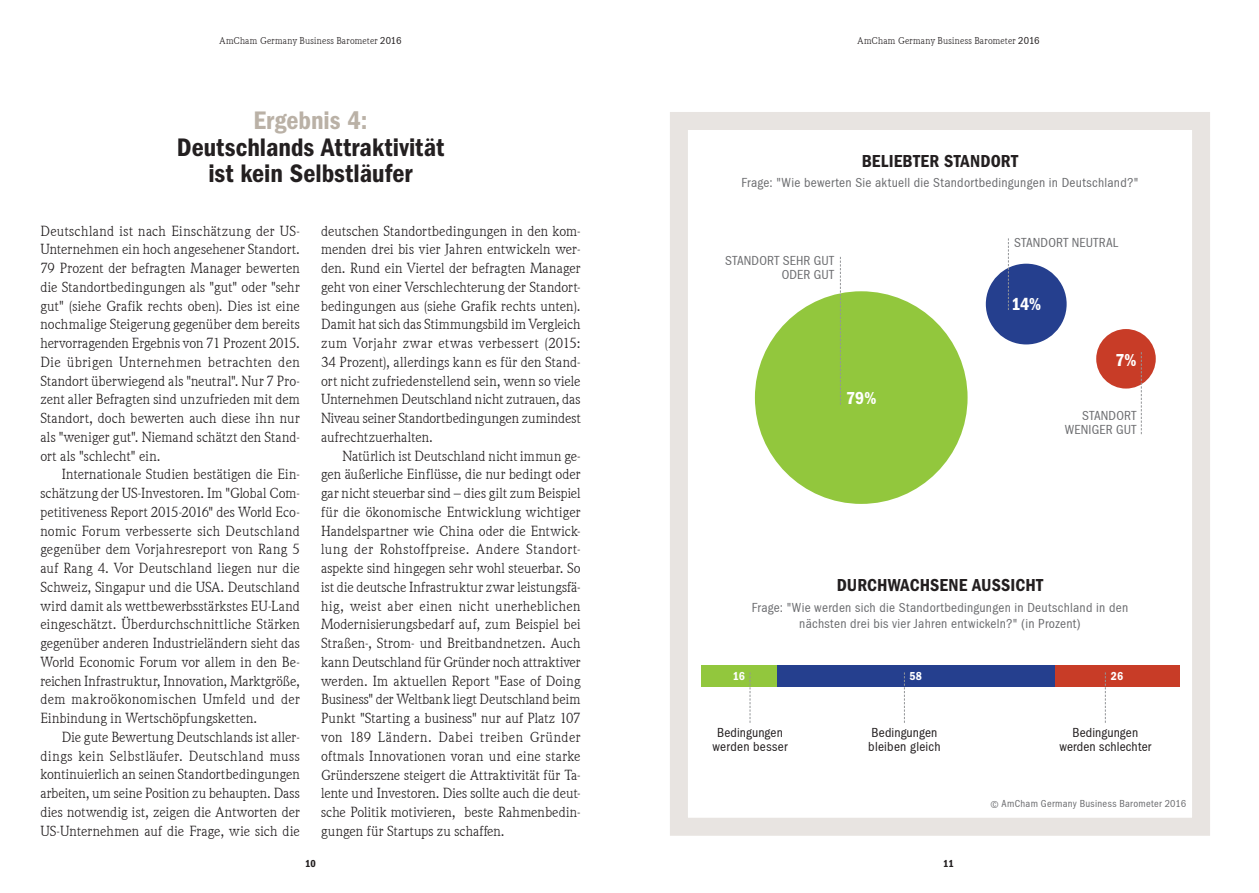
<style>
.page{position:relative;width:1259px;height:893px;background:#fff}
.page>*{position:absolute;margin:0;border:0;box-sizing:border-box;transform-origin:0 0}
.t1{font:600 26.25px/26.2px "RB Franklin Cond";color:#231f20;text-align:center}
.t2{font:600 26.25px "RB Franklin Cond";color:#bab1a6}
.t3{font:600 18px "RB Franklin Cond";letter-spacing:.005em;color:#231f20}
.t4{font:600 18px "RB Franklin Cond";color:#fff}
.t5{font:14.25px/18.8px "RB Weidemann";letter-spacing:.01em;color:#231f20;text-align:justify}
.t6{font:13.5px/13.5px "RB Franklin Cond";letter-spacing:.02em;color:#6c6d70;text-align:right}
.t7{font:13.5px/13.5px "RB Franklin Cond";letter-spacing:.01em;color:#231f20;text-align:center}
.t8{font:600 12px "RB Franklin Cond";color:#fff}
.t9{font:10.5px "RB Franklin Cond";letter-spacing:.03em;color:#6c6d70}
.t10{font:600 10.5px "RB Franklin Cond";color:#231f20}
.t11{font:9.75px "RB Weidemann";letter-spacing:.02em;color:#231f20}
.s1{font-family:"RB Franklin Cond";font-size:10.5px}
</style>
<div class="page">
<div style="left:670px;top:112px;width:540px;height:724px;background:#fff;border:18px solid #e8e4e1"></div>
<div style="left:1054px;top:665px;width:125px;height:21px;background:#c83c27"></div>
<div style="left:701px;top:665px;width:76px;height:21px;background:#92c73d"></div>
<div style="left:777px;top:665px;width:278px;height:21px;background:#253f8e"></div>
<div style="left:1096px;top:329px;width:59px;height:60px;background:#c83c27;border-radius:50%"></div>
<div style="left:986px;top:264px;width:80px;height:80px;background:#253f8e;border-radius:50%"></div>
<div style="left:755px;top:291px;width:212px;height:213px;background:#92c73d;border-radius:50%"></div>
<svg style="left:840px;top:257px;width:1px;height:148px"></svg>
<svg style="left:1008px;top:238px;width:1px;height:72px"></svg>
<svg style="left:1141px;top:352px;width:1px;height:82px"></svg>
<svg style="left:749px;top:672px;width:1px;height:51px"></svg>
<svg style="left:904px;top:672px;width:1px;height:51px"></svg>
<svg style="left:1105px;top:672px;width:1px;height:51px"></svg>
<p class="t11" style="left:219px;top:35px;width:183px">AmCham Germany Business Barometer <span class="s1">2016</span></p>
<p class="t11" style="left:857px;top:35px;width:183px">AmCham Germany Business Barometer <span class="s1">2016</span></p>
<h1 class="t2" style="left:253px;top:106px;width:116px">Ergebnis 4:</h1>
<h1 class="t1" style="left:177px;top:134px;width:269px">Deutschlands Attraktivität ist kein Selbstläufer</h1>
<p class="t5" style="left:40px;top:221px;width:261px">Deutschland ist nach Einschätzung der US-Unternehmen ein hoch angesehener Standort.<br>79 Prozent der befragten Manager bewerten die Standortbedingungen als "gut" oder "sehr gut" (siehe Grafik rechts oben). Dies ist eine nochmalige Steigerung gegenüber dem bereits hervorragenden Ergebnis von 71 Prozent 2015.<br>Die übrigen Unternehmen betrachten den Standort überwiegend als "neutral". Nur 7 Pro&shy;zent aller Befragten sind unzufrieden mit dem Standort, doch bewerten auch diese ihn nur als "weniger gut". Niemand schätzt den Stand&shy;ort als "schlecht" ein.</p>
<p class="t5" style="left:40px;top:465px;width:261px;text-indent:21px">Internationale Studien bestätigen die Ein&shy;schätzung der US-Investoren. Im "Global Com&shy;petitiveness Report 2015-2016" des World Eco&shy;nomic Forum verbesserte sich Deutschland gegenüber dem Vorjahresreport von Rang 5 auf Rang 4. Vor Deutschland liegen nur die Schweiz, Singapur und die USA. Deutschland wird damit als wettbewerbsstärkstes EU-Land eingeschätzt. Überdurchschnittliche Stärken gegenüber anderen Industrieländern sieht das World Economic Forum vor allem in den Be&shy;reichen Infrastruktur, Innovation, Marktgröße, dem makroökonomischen Umfeld und der Einbindung in Wertschöpfungsketten.</p>
<p class="t5" style="left:40px;top:727px;width:261px;text-indent:21px">Die gute Bewertung Deutschlands ist aller&shy;dings kein Selbstläufer. Deutschland muss kontinuierlich an seinen Standortbedingungen arbeiten, um seine Position zu behaupten. Dass dies notwendig ist, zeigen die Antworten der US-Unternehmen auf die Frage, wie sich die</p>
<p class="t5" style="left:321px;top:221px;width:261px">deutschen Standortbedingungen in den kom&shy;menden drei bis vier Jahren entwickeln wer&shy;den. Rund ein Viertel der befragten Manager geht von einer Verschlechterung der Standort&shy;bedingungen aus (siehe Grafik rechts unten).<br>Damit hat sich das Stimmungsbild im Vergleich zum Vorjahr zwar etwas verbessert (2015:<br>34 Prozent), allerdings kann es für den Stand&shy;ort nicht zufriedenstellend sein, wenn so viele Unternehmen Deutschland nicht zutrauen, das Niveau seiner Standortbedingungen zumindest aufrechtzuerhalten.</p>
<p class="t5" style="left:321px;top:446px;width:261px;text-indent:21px">Natürlich ist Deutschland nicht immun ge&shy;gen äußerliche Einflüsse, die nur bedingt oder gar nicht steuerbar sind – dies gilt zum Beispiel für die ökonomische Entwicklung wichtiger Handelspartner wie China oder die Entwick&shy;lung der Rohstoffpreise. Andere Standort&shy;aspekte sind hingegen sehr wohl steuerbar. So ist die deutsche Infrastruktur zwar leistungsfä&shy;hig, weist aber einen nicht unerheblichen Modernisierungsbedarf auf, zum Beispiel bei Straßen-, Strom- und Breitbandnetzen. Auch kann Deutschland für Gründer noch attraktiver werden. Im aktuellen Report "Ease of Doing Business" der Weltbank liegt Deutschland beim Punkt "Starting a business" nur auf Platz 107 von 189 Ländern. Dabei treiben Gründer oftmals Innovationen voran und eine starke Gründerszene steigert die Attraktivität für Ta&shy;lente und Investoren. Dies sollte auch die deut&shy;sche Politik motivieren, beste Rahmenbedin&shy;gungen für Startups zu schaffen.</p>
<p class="t3" style="left:861px;top:150px;width:158px">BELIEBTER STANDORT</p>
<p class="t6" style="left:741px;top:176px;width:398px">Frage: "Wie bewerten Sie aktuell die Standortbedingungen in Deutschland?"</p>
<p class="t6" style="left:725px;top:254px;width:110px">STANDORT SEHR GUT<br>ODER GUT</p>
<p class="t4" style="left:846px;top:388px;width:32px">79%</p>
<p class="t6" style="left:1014px;top:236px;width:106px">STANDORT NEUTRAL</p>
<p class="t4" style="left:1011px;top:293px;width:31px">14%</p>
<p class="t4" style="left:1115px;top:349px;width:23px">7%</p>
<p class="t6" style="left:1064px;top:409px;width:73px">STANDORT<br>WENIGER GUT</p>
<p class="t3" style="left:836px;top:575px;width:208px">DURCHWACHSENE AUSSICHT</p>
<p class="t6" style="left:752px;top:599px;width:378px;line-height:16.5px;text-align:center">Frage: "Wie werden sich die Standortbedingungen in Deutschland in den nächsten drei bis vier Jahren entwickeln?" (in Prozent)</p>
<p class="t8" style="left:733px;top:669px;width:14px">16</p>
<p class="t8" style="left:1111px;top:669px;width:14px">26</p>
<p class="t8" style="left:909px;top:669px;width:14px">58</p>
<p class="t7" style="left:712px;top:726px;width:77px">Bedingungen werden besser</p>
<p class="t7" style="left:868px;top:726px;width:74px;text-align:left">Bedingungen bleiben gleich</p>
<p class="t7" style="left:1059px;top:726px;width:93px">Bedingungen werden schlechter</p>
<p class="t9" style="left:990px;top:797px;width:197px">© AmCham Germany Business Barometer 2016</p>
<p class="t10" style="left:305px;top:858px;width:12px">10</p>
<p class="t10" style="left:943px;top:858px;width:12px">11</p>
</div>
